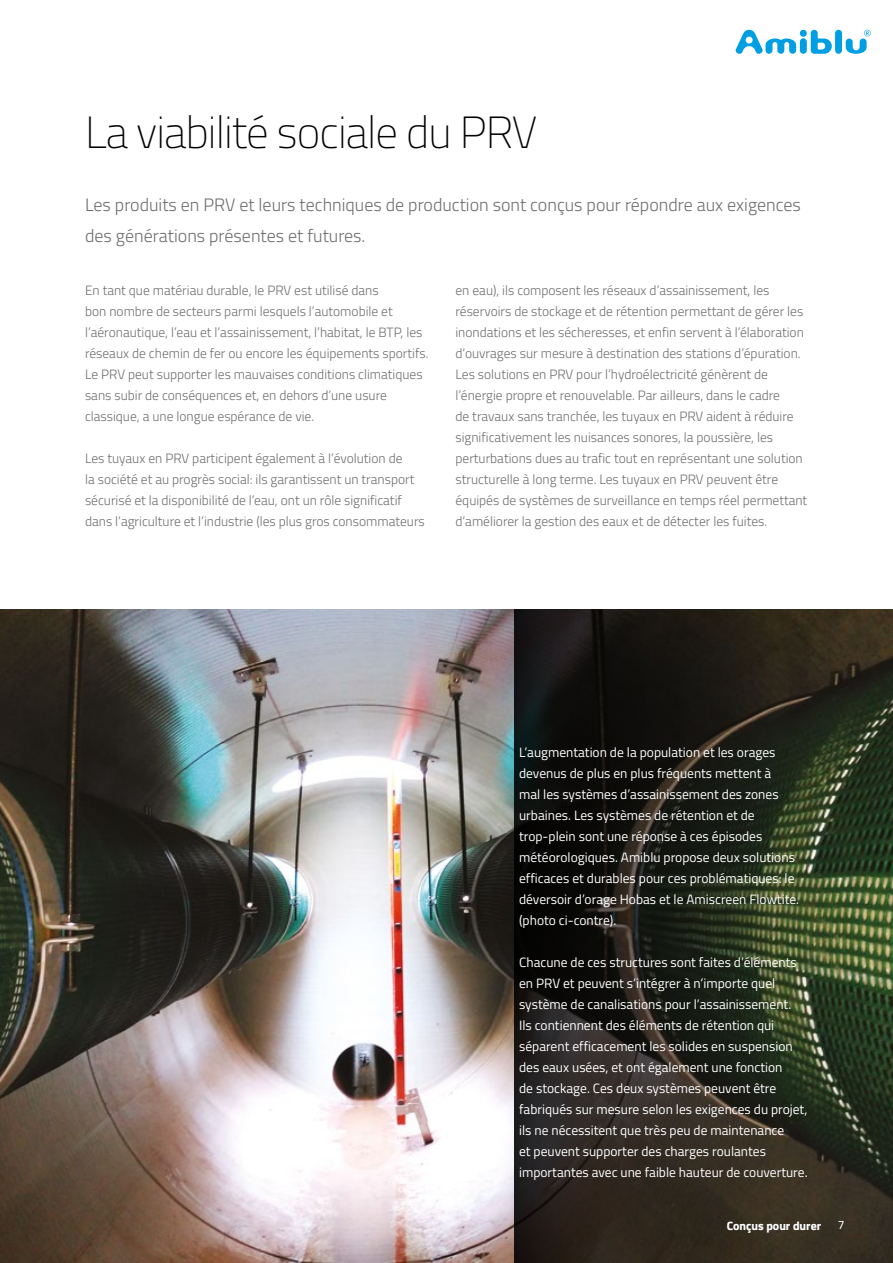
<style>
.page{position:relative;width:893px;height:1263px;background:#fff}
.page>*{position:absolute;margin:0;border:0;box-sizing:border-box;transform-origin:0 0}
.t1{font:200 45px "Titillium Web";letter-spacing:-.02em;color:#000}
.t2{font:300 18px/31.5px "Titillium Web";color:#706f6f}
.t3{font:300 13.5px/21px "Titillium Web";color:#706f6f}
.t4{font:13.5px/21px "Titillium Web";color:#fff}
.t5{font:700 12px "Titillium Web";color:#fff}
.t6{font:12px "Titillium Web";color:#fff}
</style>
<div class="page">
<div style="left:835px;top:30px;width:7px;height:24px;background:#009fe3;border-radius:3px"></div>
<div style="left:800px;top:30px;width:7px;height:7px;background:#009fe3;border-radius:50%"></div>
<div style="left:800px;top:38px;width:7px;height:16px;background:#009fe3;border-radius:3px"></div>
<svg style="left:811px;top:30px;width:21px;height:24px"></svg>
<svg style="left:736px;top:30px;width:60px;height:24px"></svg>
<svg style="left:846px;top:30px;width:25px;height:24px"></svg>
<img style="left:0;top:610px;width:893px;height:653px">
<svg style="left:514px;top:610px;width:296px;height:653px;background:#222119"></svg>
<h1 class="t1" style="left:85px;top:100px;width:454px">La viabilité sociale du PRV</h1>
<h2 class="t2" style="left:85px;top:188px;width:717px">Les produits en PRV et leurs techniques de production sont conçus pour répondre aux exigences des générations présentes et futures.</h2>
<p class="t3" style="left:85px;top:279px;width:345px">En tant que matériau durable, le PRV est utilisé dans<br>bon nombre de secteurs parmi lesquels l’automobile et l’aéronautique, l’eau et l’assainissement, l’habitat, le BTP, les réseaux de chemin de fer ou encore les équipements sportifs.<br>Le PRV peut supporter les mauvaises conditions climatiques sans subir de conséquences et, en dehors d’une usure classique, a une longue espérance de vie.</p>
<p class="t3" style="left:85px;top:447px;width:341px">Les tuyaux en PRV participent également à l’évolution de<br>la société et au progrès social: ils garantissent un transport sécurisé et la disponibilité de l’eau, ont un rôle significatif dans l’agriculture et l’industrie (les plus gros consommateurs</p>
<p class="t3" style="left:455px;top:279px;width:353px">en eau), ils composent les réseaux d’assainissement, les réservoirs de stockage et de rétention permettant de gérer les inondations et les sécheresses, et enfin servent à l’élaboration d’ouvrages sur mesure à destination des stations d’épuration.<br>Les solutions en PRV pour l’hydroélectricité génèrent de l’énergie propre et renouvelable. Par ailleurs, dans le cadre<br>de travaux sans tranchée, les tuyaux en PRV aident à réduire significativement les nuisances sonores, la poussière, les perturbations dues au trafic tout en représentant une solution structurelle à long terme. Les tuyaux en PRV peuvent être équipés de systèmes de surveillance en temps réel permettant d’améliorer la gestion des eaux et de détecter les fuites.</p>
<p class="t4" style="left:519px;top:741px;width:281px">L’augmentation de la population et les orages devenus de plus en plus fréquents mettent à<br>mal les systèmes d’assainissement des zones urbaines. Les systèmes de rétention et de trop-plein sont une réponse à ces épisodes météorologiques. Amiblu propose deux solutions efficaces et durables pour ces problématiques: le déversoir d’orage Hobas et le Amiscreen Flowtite. (photo ci-contre).</p>
<p class="t4" style="left:519px;top:951px;width:290px">Chacune de ces structures sont faites d’éléments en PRV et peuvent s’intégrer à n’importe quel système de canalisations pour l’assainissement.<br>I ls contiennent des éléments de rétention qui séparent efficacement les solides en suspension des eaux usées, et ont également une fonction<br>de stockage. Ces deux systèmes peuvent être fabriqués sur mesure selon les exigences du projet, ils ne nécessitent que très peu de maintenance<br>et peuvent supporter des charges roulantes importantes avec une faible hauteur de couverture.</p>
<p class="t5" style="left:727px;top:1216px;width:96px">Conçus pour durer</p>
<p class="t6" style="left:838px;top:1216px;width:8px">7</p>
</div>
